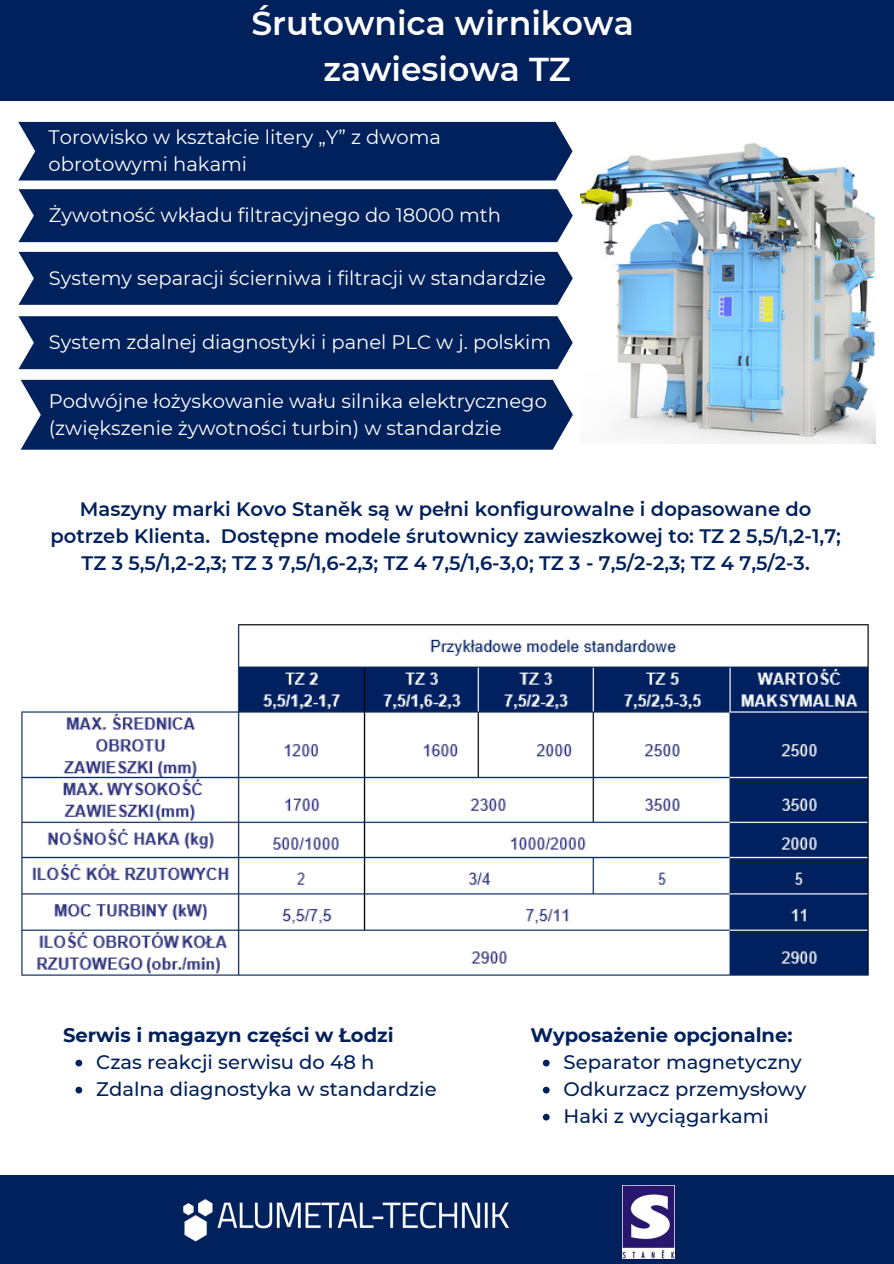
<style>
.page{position:relative;width:894px;height:1264px;background:#fff}
.page>*{position:absolute;margin:0;border:0;box-sizing:border-box;transform-origin:0 0}
.t1{font:600 33px "Montserrat";color:#fff}
.t2{font:19.5px "Montserrat";color:#fff}
.t3{font:600 19.5px/27px "Montserrat";color:#00215b;text-align:center}
.t4{font:500 19.5px "Montserrat";color:#00215b}
.t5{font:700 19.5px "Montserrat";color:#00215b}
</style>
<div class="page">
<div style="left:0;top:0;width:893px;height:100px;background:#00215b"></div>
<img style="left:580px;top:143px;width:295px;height:300px">
<div style="left:18px;top:252px;width:554px;height:53px;background:#00215b"></div>
<div style="left:21px;top:380px;width:551px;height:69px;background:#00215b"></div>
<div style="left:18px;top:189px;width:554px;height:53px;background:#00215b"></div>
<div style="left:18px;top:316px;width:554px;height:53px;background:#00215b"></div>
<div style="left:0;top:1175px;width:893px;height:88px;background:#00215b"></div>
<img style="left:622px;top:1185px;width:52px;height:73px">
<img style="left:21px;top:624px;width:848px;height:352px">
<div style="left:18px;top:122px;width:554px;height:58px;background:#00215b"></div>
<svg style="left:75px;top:1059px;width:7px;height:7px"></svg>
<svg style="left:75px;top:1086px;width:7px;height:7px"></svg>
<svg style="left:542px;top:1059px;width:7px;height:7px"></svg>
<svg style="left:542px;top:1086px;width:7px;height:7px"></svg>
<svg style="left:542px;top:1113px;width:7px;height:7px"></svg>
<p class="t1" style="left:251px;top:3px;width:383px">Śrutownica wirnikowa</p>
<p class="t1" style="left:323px;top:49px;width:249px">zawiesiowa TZ</p>
<p class="t2" style="left:49px;top:125px;width:394px">Torowisko w kształcie litery „Y” z dwoma</p>
<p class="t2" style="left:49px;top:152px;width:200px">obrotowymi hakami</p>
<p class="t2" style="left:49px;top:203px;width:453px">Żywotność wkładu filtracyjnego do 18000 mth</p>
<p class="t2" style="left:49px;top:266px;width:498px">Systemy separacji ścierniwa i filtracji w standardzie</p>
<p class="t2" style="left:49px;top:330px;width:503px">System zdalnej diagnostyki i panel PLC w j. polskim</p>
<p class="t2" style="left:49px;top:389px;width:499px">Podwójne łożyskowanie wału silnika elektrycznego</p>
<p class="t2" style="left:49px;top:416px;width:454px">(zwiększenie żywotności turbin) w standardzie</p>
<p class="t3" style="left:50px;top:496px;width:791px">Maszyny marki Kovo Staněk są w pełni konfigurowalne i dopasowane do potrzeb Klienta. Dostępne modele śrutownicy zawieszkowej to: TZ 2 5,5/1,2-1,7;<br>TZ 3 5,5/1,2-2,3; TZ 3 7,5/1,6-2,3; TZ 4 7,5/1,6-3,0; TZ 3 - 7,5/2-2,3; TZ 4 7,5/2-3.</p>
<p class="t5" style="left:63px;top:1022px;width:332px">Serwis i magazyn części w Łodzi</p>
<p class="t4" style="left:96px;top:1049px;width:279px">Czas reakcji serwisu do 48 h</p>
<p class="t4" style="left:96px;top:1076px;width:342px">Zdalna diagnostyka w standardzie</p>
<p class="t5" style="left:530px;top:1022px;width:263px">Wyposażenie opcjonalne:</p>
<p class="t4" style="left:563px;top:1049px;width:239px">Separator magnetyczny</p>
<p class="t4" style="left:563px;top:1076px;width:244px">Odkurzacz przemysłowy</p>
<p class="t4" style="left:563px;top:1103px;width:207px">Haki z wyciągarkami</p>
</div>
